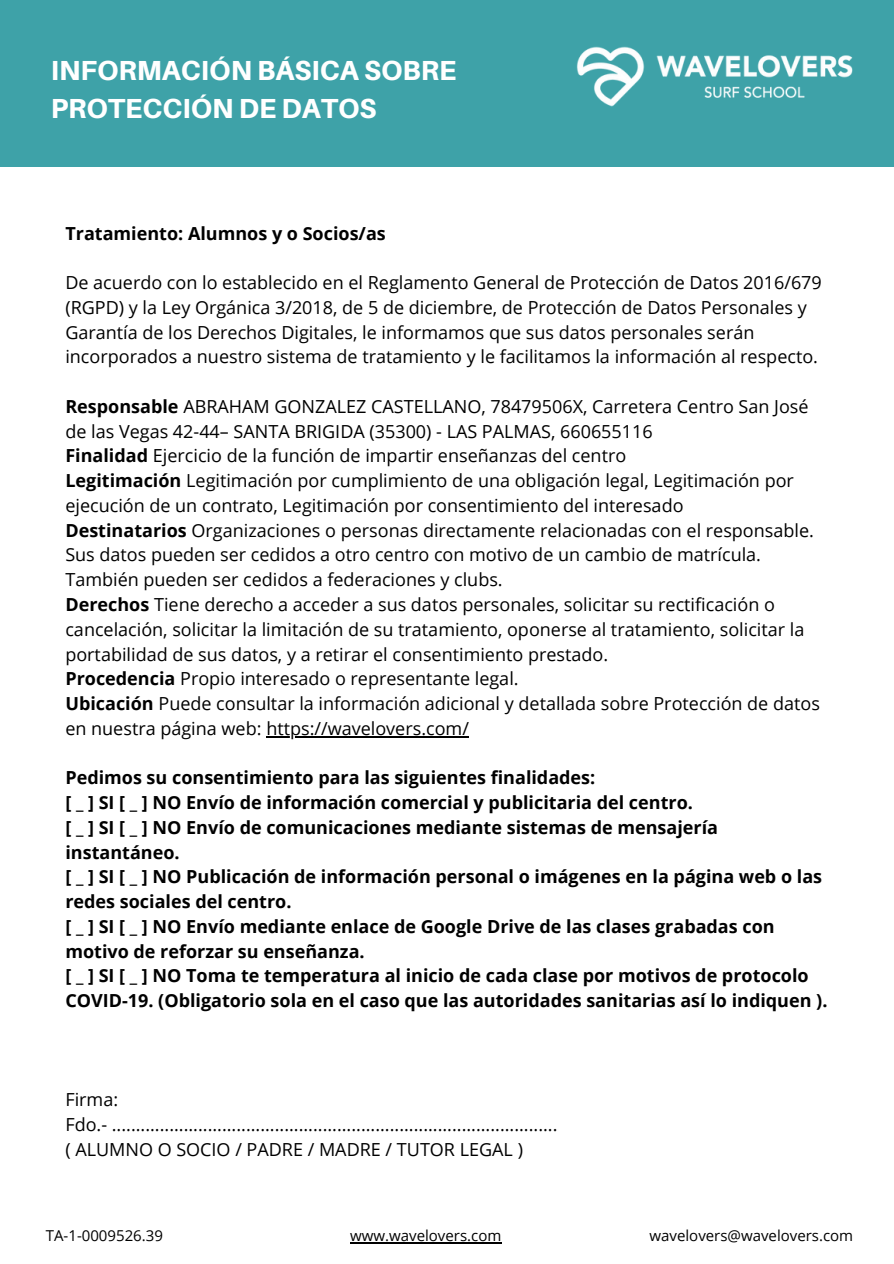
<style>
.page{position:relative;width:894px;height:1264px;background:#fff}
.page>*{position:absolute;margin:0;border:0;box-sizing:border-box;transform-origin:0 0}
.t1{font:800 27.6px/38.2px "Aileron";color:#fff}
.t2{font:18px/24.8px "Open Sans";color:#000}
.t3{font:700 18px/24.8px "Open Sans";color:#000}
.t4{font:15px "Open Sans";color:#000}
.s1{font-weight:700}
</style>
<div class="page">
<div style="left:0;top:0;width:893px;height:167px;background:#3ea2a8"></div>
<img style="left:576px;top:46px;width:277px;height:61px">
<hr style="left:350px;top:1242px;width:151px;height:1px;background:#000">
<hr style="left:266px;top:736px;width:203px;height:1px;background:#000">
<p class="t1" style="left:51px;top:51px;width:407px">INFORMACIÓN BÁSICA SOBRE<br>PROTECCIÓN DE DATOS</p>
<h3 class="t3" style="left:65px;top:220px;width:322px">Tratamiento: Alumnos y o Socios/as</h3>
<h3 class="t2" style="left:65px;top:270px;width:757px">De acuerdo con lo establecido en el Reglamento General de Protección de Datos 2016/679 (RGPD) y la Ley Orgánica 3/2018, de 5 de diciembre, de Protección de Datos Personales y Garantía de los Derechos Digitales, le informamos que sus datos personales serán incorporados a nuestro sistema de tratamiento y le facilitamos la información al respecto.</h3>
<h2 class="t2" style="left:65px;top:393px;width:755px"><span class="s1">Responsable</span> ABRAHAM GONZALEZ CASTELLANO, 78479506X, Carretera Centro San José de las Vegas 42-44– SANTA BRIGIDA (35300) - LAS PALMAS, 660655116<br><span class="s1">Finalidad</span> Ejercicio de la función de impartir enseñanzas del centro<br><span class="s1">Legitimación</span> Legitimación por cumplimiento de una obligación legal, Legitimación por ejecución de un contrato, Legitimación por consentimiento del interesado<br><span class="s1">Destinatarios</span> Organizaciones o personas directamente relacionadas con el responsable.<br>Sus datos pueden ser cedidos a otro centro con motivo de un cambio de matrícula.<br>También pueden ser cedidos a federaciones y clubs.<br><span class="s1">Derechos</span> Tiene derecho a acceder a sus datos personales, solicitar su rectificación o cancelación, solicitar la limitación de su tratamiento, oponerse al tratamiento, solicitar la portabilidad de sus datos, y a retirar el consentimiento prestado.<br><span class="s1">Procedencia</span> Propio interesado o representante legal.<br><span class="s1">Ubicación</span> Puede consultar la información adicional y detallada sobre Protección de datos en nuestra página web: https://wavelovers.com/</h2>
<h3 class="t3" style="left:65px;top:765px;width:763px">Pedimos su consentimiento para las siguientes finalidades:<br>[ _ ] SI [ _ ] NO Envío de información comercial y publicitaria del centro.<br>[ _ ] SI [ _ ] NO Envío de comunicaciones mediante sistemas de mensajería instantáneo.<br>[ _ ] SI [ _ ] NO Publicación de información personal o imágenes en la página web o las redes sociales del centro.<br>[ _ ] SI [ _ ] NO Envío mediante enlace de Google Drive de las clases grabadas con motivo de reforzar su enseñanza.<br>[ _ ] SI [ _ ] NO Toma te temperatura al inicio de cada clase por motivos de protocolo COVID-19. (Obligatorio sola en el caso que las autoridades sanitarias así lo indiquen ).</h3>
<h3 class="t2" style="left:65px;top:1086px;width:493px">Firma:<br>Fdo.- ............................................................................................. ( ALUMNO O SOCIO / PADRE / MADRE / TUTOR LEGAL )</h3>
<h2 class="t4" style="left:46px;top:1225px;width:119px">TA-1-0009526.39</h2>
<h2 class="t4" style="left:350px;top:1225px;width:153px">www.wavelovers.com</h2>
<h2 class="t4" style="left:649px;top:1225px;width:205px">wavelovers@wavelovers.com</h2>
</div>
